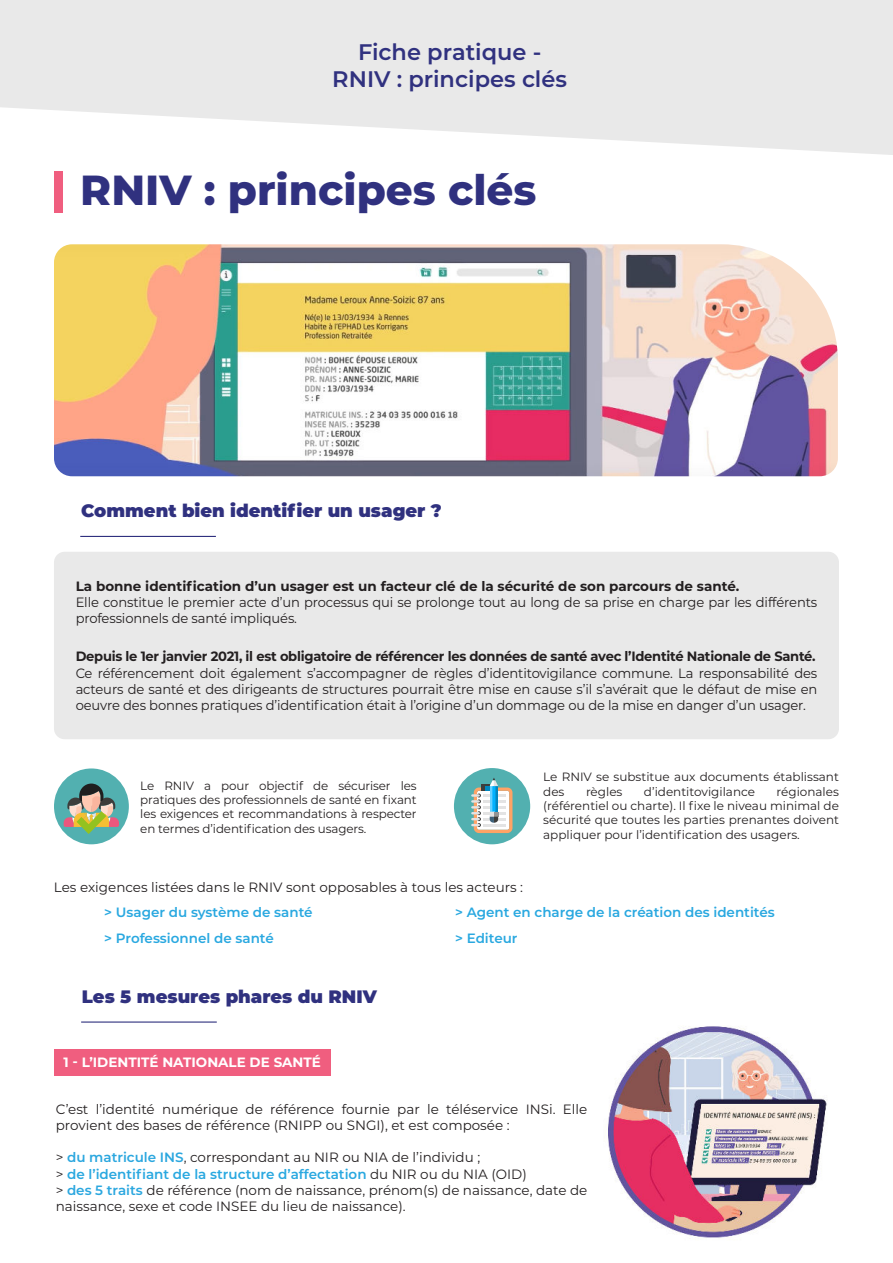
<style>
.page{position:relative;width:893px;height:1263px;background:#fff}
.page>*{position:absolute;margin:0;border:0;box-sizing:border-box;transform-origin:0 0}
.t1{font:800 42px "Montserrat";color:#30317f}
.t2{font:600 22.5px/27px "Montserrat";color:#30317f;text-align:center}
.t3{font:900 18px "Montserrat";color:#30317f}
.t4{font:13.5px/16.2px "Montserrat";color:#231f20}
.t5{font:700 13.5px "Montserrat";letter-spacing:-.02em;color:#231f20}
.t6{font:600 13.5px/25.5px "Montserrat";color:#29a8e0}
.t7{font:700 13.5px "Montserrat";color:#231f20}
.t8{font:700 13.5px "Montserrat";color:#fff}
.t9{font:12px/14.4px "Montserrat";color:#231f20;text-align:justify}
.s1{font-weight:600;color:#2ba7df}
.s2{font-weight:600;color:#29a8e0}
</style>
<div class="page">
<div style="left:54px;top:552px;width:785px;height:187px;background:#e9e9e9;border-radius:11px"></div>
<svg style="left:0;top:0;width:893px;height:155px;fill:#e9e9e9"></svg>
<div style="left:54px;top:171px;width:8px;height:42px;background:#f05e7f"></div>
<hr style="left:80px;top:536px;width:136px;height:1px;background:#30317f">
<img style="left:54px;top:244px;width:784px;height:232px">
<img style="left:604px;top:1026px;width:223px;height:213px">
<hr style="left:81px;top:1021px;width:136px;height:2px;background:#30317f">
<div style="left:54px;top:1049px;width:276px;height:26px;background:#f05e7f"></div>
<div style="left:454px;top:768px;width:76px;height:76px;background:#52b0b0;border-radius:50%"></div>
<svg style="left:471px;top:778px;width:41px;height:55px"></svg>
<div style="left:54px;top:768px;width:75px;height:76px;background:#52b0b0;border-radius:50%"></div>
<svg style="left:64px;top:783px;width:55px;height:51px"></svg>
<h2 class="t2" style="left:332px;top:39px;width:236px">Fiche pratique -<br>RNIV : principes clés</h2>
<h1 class="t1" style="left:80px;top:171px;width:458px">RNIV : principes clés</h1>
<h3 class="t3" style="left:81px;top:502px;width:362px">Comment bien identifier un usager ?</h3>
<p class="t7" style="left:76px;top:578px;width:665px">La bonne identification d’un usager est un facteur clé de la sécurité de son parcours de santé.</p>
<p class="t4" style="left:76px;top:594px;width:743px">Elle constitue le premier acte d’un processus qui se prolonge tout au long de sa prise en charge par les différents professionnels de santé impliqués.</p>
<p class="t5" style="left:76px;top:649px;width:741px">Depuis le 1er janvier 2021, il est obligatoire de référencer les données de santé avec l’Identité Nationale de Santé.</p>
<p class="t4" style="left:76px;top:665px;width:743px;text-align:justify">Ce référencement doit également s’accompagner de règles d’identitovigilance commune. La responsabilité des acteurs de santé et des dirigeants de structures pourrait être mise en cause s’il s’avérait que le défaut de mise en oeuvre des bonnes pratiques d’identification était à l’origine d’un dommage ou de la mise en danger d’un usager.</p>
<p class="t9" style="left:140px;top:778px;width:278px">Le RNIV a pour objectif de sécuriser les pratiques des professionnels de santé en fixant les exigences et recommandations à respecter en termes d’identification des usagers.</p>
<p class="t9" style="left:543px;top:770px;width:297px">Le RNIV se substitue aux documents établissant des</p>
<p class="t9" style="left:586px;top:784px;width:38px">règles</p>
<p class="t9" style="left:644px;top:784px;width:113px">d’identitovigilance</p>
<p class="t9" style="left:543px;top:784px;width:297px;text-indent:233px">régionales (référentiel ou charte). Il fixe le niveau minimal de sécurité que toutes les parties prenantes doivent appliquer pour l’identification des usagers.</p>
<p class="t4" style="left:54px;top:879px;width:471px">Les exigences listées dans le RNIV sont opposables à tous les acteurs :</p>
<p class="t6" style="left:104px;top:900px;width:210px">&gt; Usager du système de santé &gt; Professionnel de santé</p>
<p class="t6" style="left:455px;top:900px;width:321px">&gt; Agent en charge de la création des identités &gt; Editeur</p>
<h3 class="t3" style="left:82px;top:988px;width:296px">Les 5 mesures phares du RNIV</h3>
<p class="t8" style="left:63px;top:1054px;width:259px">1 - L’IDENTITÉ NATIONALE DE SANTÉ</p>
<p class="t4" style="left:56px;top:1101px;width:533px">C’est l’identité numérique de référence fournie par le téléservice INSi. Elle provient des bases de référence (RNIPP ou SNGI), et est composée :</p>
<p class="t4" style="left:56px;top:1150px;width:533px">&gt; <span class="s1">du matricule INS</span>, correspondant au NIR ou NIA de l’individu ;<br>&gt; <span class="s2">de l’identifiant de la structure d’affectation</span> du NIR ou du NIA (OID)<br>&gt; <span class="s1">des 5 traits</span> de référence (nom de naissance, prénom(s) de naissance, date de naissance, sexe et code INSEE du lieu de naissance).</p>
</div>
